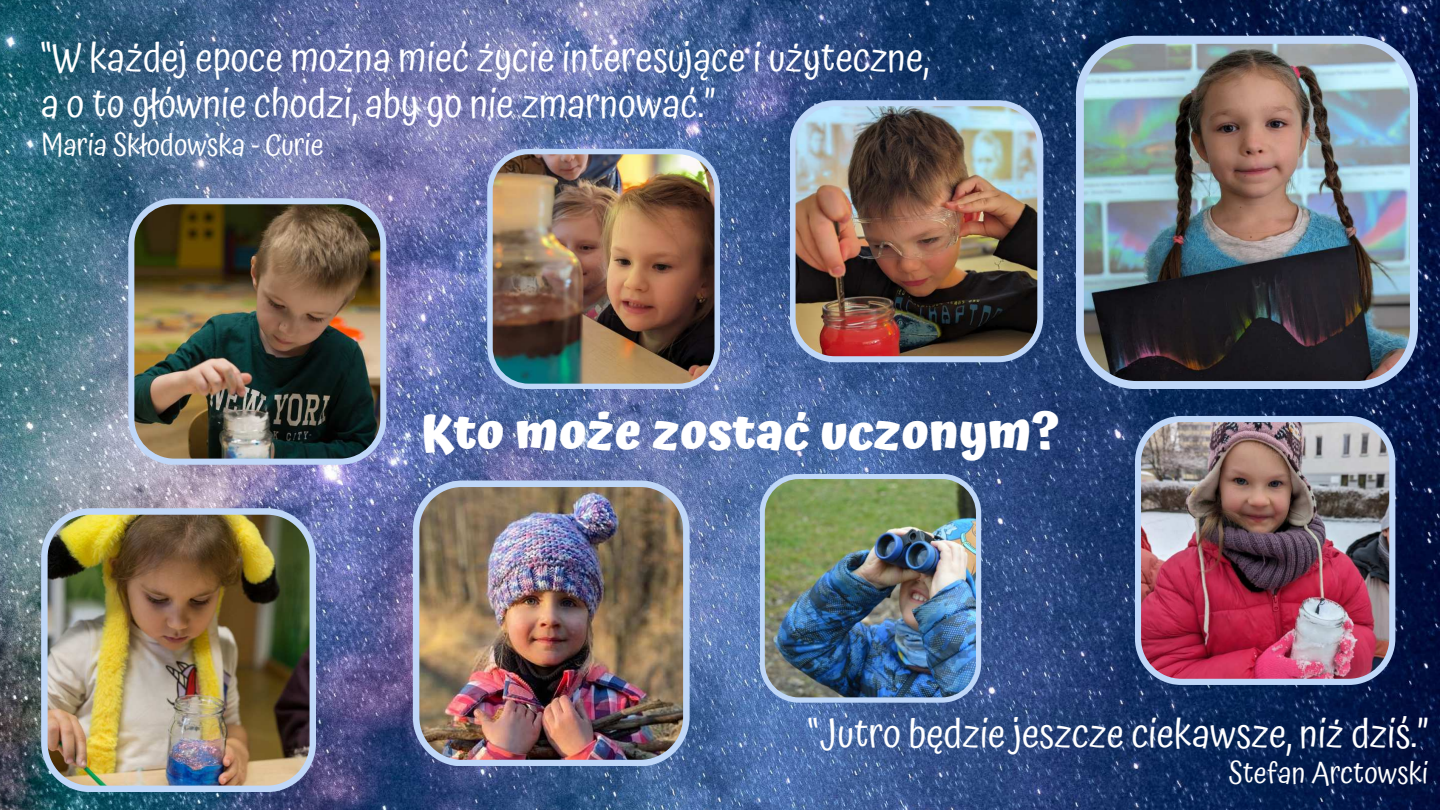
<style>
.page{position:relative;width:1440px;height:810px;background:#fff}
.page>*{position:absolute;margin:0;border:0;box-sizing:border-box;transform-origin:0 0}
.t1{font:700 50px "Atma";color:#fff}
.t2{font:40px/46.5px "Atma";color:#fff}
.t3{font:30px "Atma";color:#fff}
</style>
<div class="page">
<img style="left:0;top:0;width:1440px;height:810px">
<img style="left:128px;top:198px;width:258px;height:267px">
<img style="left:41px;top:508px;width:275px;height:284px">
<img style="left:1076px;top:36px;width:342px;height:353px">
<img style="left:413px;top:481px;width:277px;height:285px">
<img style="left:487px;top:149px;width:233px;height:240px">
<img style="left:1135px;top:416px;width:260px;height:269px">
<img style="left:760px;top:474px;width:221px;height:229px">
<img style="left:790px;top:100px;width:253px;height:262px">
<p class="t2" style="left:41px;top:36px;width:889px">&lt;W każdej epoce można mieć życie interesujące i użyteczne, a o to głównie chodzi, aby go nie zmarnować.=</p>
<p class="t3" style="left:41px;top:126px;width:284px">Maria Skłodowska - Curie</p>
<p class="t1" style="left:421px;top:402px;width:640px">Kto może zostać uczonym?</p>
<p class="t2" style="left:808px;top:713px;width:622px">&lt;Jutro będzie jeszcze ciekawsze, niż dziś.=</p>
<p class="t3" style="left:1228px;top:753px;width:201px">Stefan Arctowski</p>
</div>
